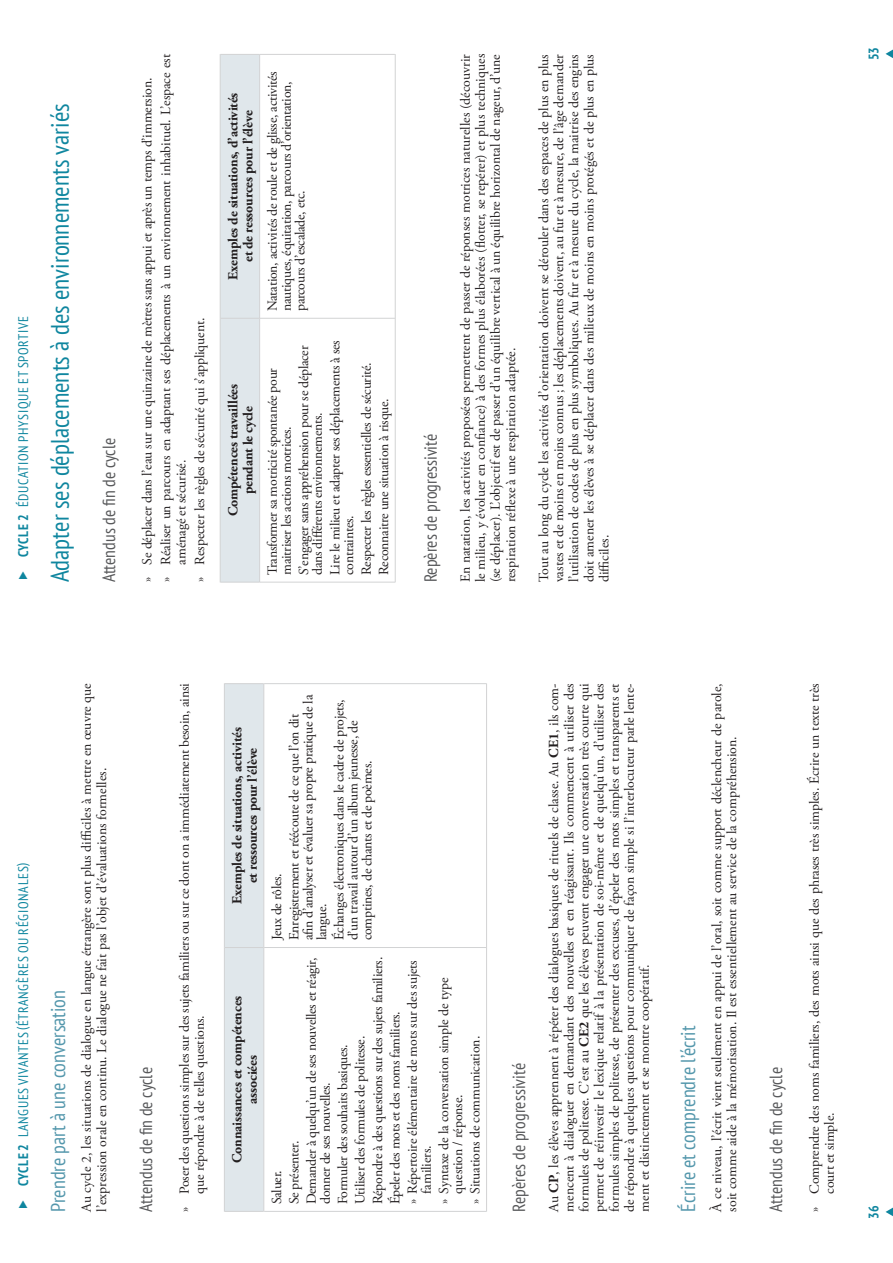
<style>
.page{position:relative;width:893px;height:1263px;background:#fff}
.page>*{position:absolute;margin:0;border:0;box-sizing:border-box;transform-origin:0 0}
.t1{font:condensed 25.2px "PT Sans";color:#0f869f}
.t2{font:condensed 20.1px "PT Sans";color:#5497ac}
.t3{font:condensed 17.7px "PT Sans";color:#58595b}
.t4{font:13.8px/15.1px "Adobe Garamond Pro";letter-spacing:-.01em;color:#231f20}
.t5{font:700 13.8px/15.1px "Adobe Garamond Pro";letter-spacing:-.01em;color:#231f20;text-align:center}
.t6{font:condensed 13.8px "PT Sans";letter-spacing:.05em;color:#0f869f}
.t7{font:700 condensed 13.8px "PT Sans";color:#0f869f}
.s1{font-weight:700}
</style>
<div class="page">
<svg style="left:885px;top:49px;width:8px;height:9px"></svg>
<div style="left:221px;top:55px;width:38px;height:527px;background:#e0e7eb"></div>
<hr style="left:220px;top:318px;width:1px;height:264px;background:#d2d3d4">
<hr style="left:220px;top:582px;width:39px;height:1px;background:#d2d3d4">
<hr style="left:220px;top:54px;width:1px;height:264px;background:#d2d3d4">
<hr style="left:220px;top:318px;width:39px;height:1px;background:#d2d3d4">
<hr style="left:220px;top:54px;width:39px;height:1px;background:#d2d3d4">
<hr style="left:259px;top:318px;width:1px;height:264px;background:#d2d3d4">
<hr style="left:260px;top:582px;width:135px;height:1px;background:#d2d3d4">
<hr style="left:259px;top:54px;width:1px;height:264px;background:#d2d3d4">
<hr style="left:260px;top:318px;width:135px;height:1px;background:#d2d3d4">
<hr style="left:260px;top:54px;width:135px;height:1px;background:#d2d3d4">
<hr style="left:395px;top:54px;width:1px;height:528px;background:#d2d3d4">
<svg style="left:885px;top:1207px;width:8px;height:10px"></svg>
<div style="left:225px;top:684px;width:38px;height:527px;background:#e0e7eb"></div>
<hr style="left:224px;top:948px;width:1px;height:264px;background:#d2d3d4">
<hr style="left:225px;top:1211px;width:38px;height:1px;background:#d2d3d4">
<hr style="left:224px;top:683px;width:1px;height:265px;background:#d2d3d4">
<hr style="left:225px;top:947px;width:38px;height:1px;background:#d2d3d4">
<hr style="left:225px;top:683px;width:38px;height:1px;background:#d2d3d4">
<hr style="left:263px;top:948px;width:1px;height:264px;background:#d2d3d4">
<hr style="left:264px;top:1211px;width:222px;height:1px;background:#d2d3d4">
<hr style="left:263px;top:683px;width:1px;height:265px;background:#d2d3d4">
<hr style="left:264px;top:947px;width:222px;height:1px;background:#d2d3d4">
<hr style="left:264px;top:683px;width:222px;height:1px;background:#d2d3d4">
<hr style="left:486px;top:683px;width:1px;height:529px;background:#d2d3d4">
<p class="t6" style="left:16px;top:557px;width:242px;rotate:-90deg"><span class="s1">CYCLE 2</span> ÉDUCATION PHYSIQUE ET SPORTIVE</p>
<h1 class="t1" style="left:46px;top:582px;width:480px;rotate:-90deg">Adapter ses déplacements à des environnements variés</h1>
<p class="t3" style="left:99px;top:582px;width:146px;rotate:-90deg">Attendus de n de cycle</p>
<p class="t4" style="left:139px;top:582px;width:530px;line-height:18.8px;rotate:-90deg">» Se déplacer dans l’eau sur une quinzaine de mètres sans appui et après un temps d’immersion.<br>» Réaliser un parcours en adaptant ses déplacements à un environnement inhabituel. L’espace est</p>
<p class="t4" style="left:173px;top:582px;width:266px;line-height:18.8px;text-indent:18px;rotate:-90deg">aménagé et sécurisé.<br>» Respecter les règles de sécurité qui s’appliquent.</p>
<p class="t5" style="left:226px;top:280px;width:189px;rotate:-90deg">Exemples de situations, d’activités et de ressources pour l’élève</p>
<p class="t4" style="left:267px;top:311px;width:241px;line-height:13.8px;rotate:-90deg">Natation, activités de roule et de glisse, activités nautiques, équitation, parcours d’orientation, parcours d’escalade, etc.</p>
<p class="t5" style="left:226px;top:516px;width:134px;rotate:-90deg">Compétences travaillées pendant le cycle</p>
<p class="t4" style="left:298px;top:575px;width:231px;line-height:13.8px;rotate:-90deg">S’engager sans appréhension pour se déplacer dans différents environnements.</p>
<p class="t4" style="left:329px;top:575px;width:236px;line-height:13.8px;rotate:-90deg">Lire le milieu et adapter ses déplacements à ses contraintes.</p>
<p class="t4" style="left:359px;top:575px;width:214px;line-height:17.4px;rotate:-90deg">Respecter les règles essentielles de sécurité.<br>Reconnaitre une situation à risque.</p>
<p class="t4" style="left:267px;top:575px;width:208px;line-height:13.8px;rotate:-90deg">Transformer sa motricité spontanée pour maitriser les actions motrices.</p>
<p class="t3" style="left:421px;top:582px;width:150px;rotate:-90deg">Repères de progressivité</p>
<p class="t4" style="left:459px;top:582px;width:530px;text-align:justify;rotate:-90deg">En natation, les activités proposées permettent de passer de réponses motrices naturelles (découvrir le milieu, y évoluer en confiance) à des formes plus élaborées (flotter, se repérer) et plus techniques (se déplacer). L’objectif est de passer d’un équilibre vertical à un équilibre horizontal de nageur, d’une respiration réflexe à une respiration adaptée.</p>
<p class="t4" style="left:537px;top:582px;width:530px;text-align:justify;rotate:-90deg">Tout au long du cycle les activités d’orientation doivent se dérouler dans des espaces de plus en plus vastes et de moins en moins connus ; les déplacements doivent, au fur et à mesure, de l’âge demander l’utilisation de codes de plus en plus symboliques. Au fur et à mesure du cycle, la maitrise des engins doit amener les élèves à se déplacer dans des milieux de moins en moins protégés et de plus en plus difficiles.</p>
<p class="t7" style="left:866px;top:60px;width:15px;rotate:-90deg">53</p>
<p class="t6" style="left:16px;top:1186px;width:325px;rotate:-90deg"><span class="s1">CYCLE 2</span> LANGUES VIVANTES (ÉTRANGÈRES OU RÉGIONALES)</p>
<h2 class="t2" style="left:47px;top:1212px;width:223px;rotate:-90deg">Prendre part à une conversation</h2>
<p class="t4" style="left:80px;top:1212px;width:530px;rotate:-90deg">Au cycle 2, les situations de dialogue en langue étrangère sont plus difficiles à mettre en œuvre que l’expression orale en continu. Le dialogue ne fait pas l’objet d’évaluations formelles.</p>
<p class="t3" style="left:136px;top:1212px;width:146px;rotate:-90deg">Attendus de n de cycle</p>
<p class="t4" style="left:178px;top:1194px;width:512px;text-indent:-18px;rotate:-90deg">» Poser des questions simples sur des sujets familiers ou sur ce dont on a immédiatement besoin, ainsi que répondre à de telles questions.</p>
<p class="t5" style="left:231px;top:904px;width:178px;rotate:-90deg">Exemples de situations, activités et ressources pour l’élève</p>
<p class="t5" style="left:231px;top:1163px;width:169px;rotate:-90deg">Connaissances et compétences associées</p>
<p class="t4" style="left:302px;top:940px;width:247px;line-height:13.8px;rotate:-90deg">afin d’analyser et évaluer sa propre pratique de la langue.</p>
<p class="t4" style="left:333px;top:940px;width:243px;line-height:13.8px;rotate:-90deg">Échanges électroniques dans le cadre de projets, d’un travail autour d’un album jeunesse, de comptines, de chants et de poèmes.</p>
<p class="t4" style="left:269px;top:940px;width:228px;line-height:17.4px;rotate:-90deg">Jeux de rôles.<br>Enregistrement et réécoute de ce que l’on dit</p>
<p class="t4" style="left:269px;top:1204px;width:248px;line-height:17.4px;rotate:-90deg">Saluer.<br>Se présenter.<br>Demander à quelqu’un de ses nouvelles et réagir,</p>
<p class="t4" style="left:318px;top:1204px;width:249px;line-height:17.4px;rotate:-90deg">donner de ses nouvelles.<br>Formuler des souhaits basiques.<br>Utiliser des formules de politesse.<br>Répondre à des questions sur des sujets familiers.<br>Épeler des mots et des noms familiers.<br>» Répertoire élémentaire de mots sur des sujets</p>
<p class="t4" style="left:419px;top:1204px;width:228px;line-height:17.4px;text-indent:11px;rotate:-90deg">familiers.<br>» Syntaxe de la conversation simple de type</p>
<p class="t4" style="left:450px;top:1204px;width:170px;line-height:17.4px;text-indent:11px;rotate:-90deg">question / réponse.<br>» Situations de communication.</p>
<p class="t3" style="left:509px;top:1212px;width:150px;rotate:-90deg">Repères de progressivité</p>
<p class="t4" style="left:547px;top:1212px;width:530px;text-align:justify;rotate:-90deg">Au <span class="s1">CP</span>, les élèves apprennent à répéter des dialogues basiques de rituels de classe. Au <span class="s1">CE1</span>, ils com&shy;mencent à dialoguer en demandant des nouvelles et en réagissant. Ils commencent à utiliser des formules de politesse. C’est au <span class="s1">CE2</span> que les élèves peuvent engager une conversation très courte qui permet de réinvestir le lexique relatif à la présentation de soi-même et de quelqu’un, d’utiliser des formules simples de politesse, de présenter des excuses, d’épeler des mots simples et transparents et de répondre à quelques questions pour communiquer de façon simple si l’interlocuteur parle lente&shy;ment et distinctement et se montre coopératif.</p>
<h2 class="t2" style="left:677px;top:1212px;width:187px;rotate:-90deg">Écrire et comprendre l’écrit</h2>
<p class="t4" style="left:710px;top:1212px;width:530px;rotate:-90deg">À ce niveau, l’écrit vient seulement en appui de l’oral, soit comme support déclencheur de parole, soit comme aide à la mémorisation. Il est essentiellement au service de la compréhension.</p>
<p class="t3" style="left:766px;top:1212px;width:146px;rotate:-90deg">Attendus de n de cycle</p>
<p class="t4" style="left:808px;top:1194px;width:512px;text-indent:-18px;rotate:-90deg">» Comprendre des noms familiers, des mots ainsi que des phrases très simples. Écrire un texte très court et simple.</p>
<p class="t7" style="left:866px;top:1219px;width:15px;rotate:-90deg">36</p>
</div>
